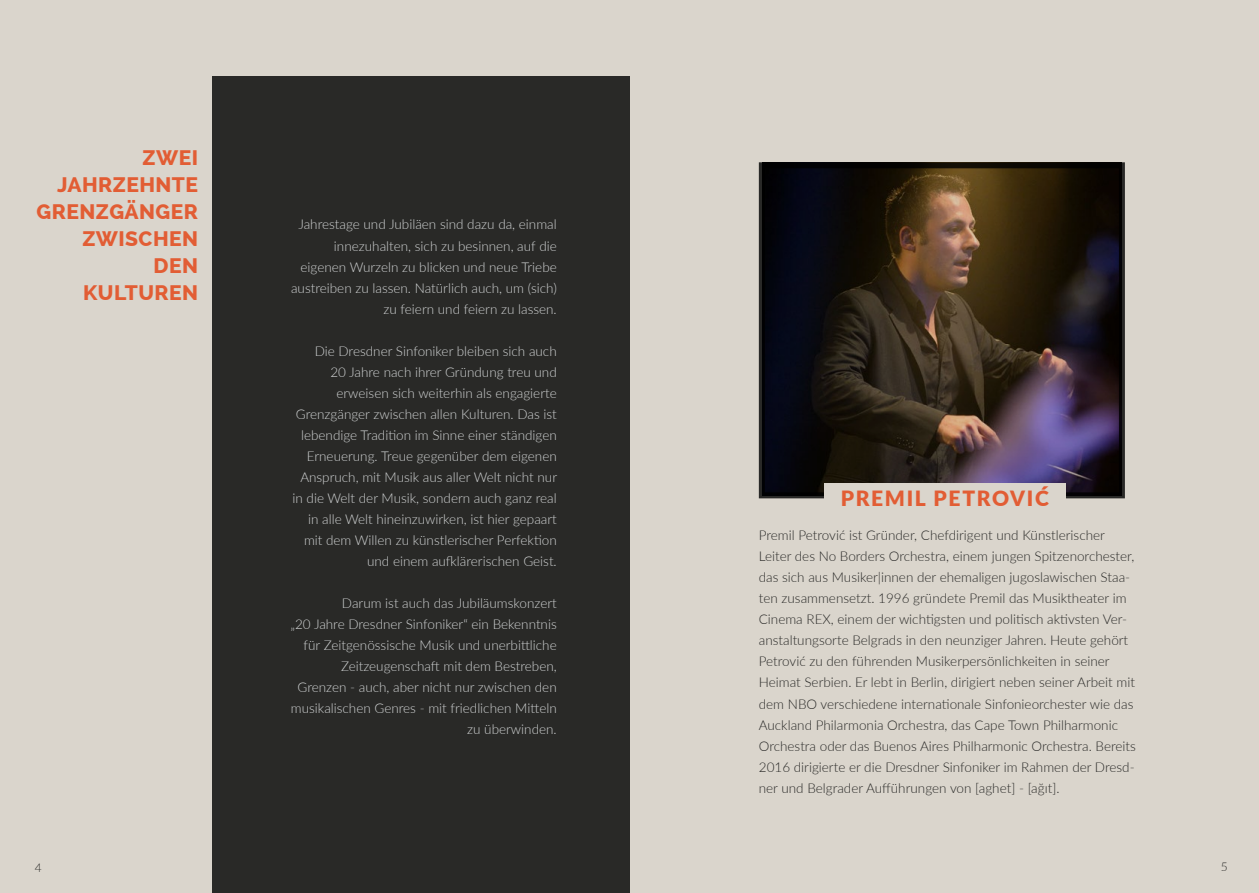
<style>
.page{position:relative;width:1259px;height:893px;background:#dad5cc}
.page>*{position:absolute;margin:0;border:0;box-sizing:border-box;transform-origin:0 0}
.t1{font:800 21px/27px "Raleway";letter-spacing:.02em;color:#e25d34;text-align:right}
.t2{font:900 21px "Lato";letter-spacing:.08em;color:#e25d34}
.t3{font:13.5px/21px "Lato Light 2";color:#d1d3d4;text-align:right}
.t4{font:13.5px/21px "Lato Light 2";color:#292927}
.t5{font:300 13.5px/21px "Lato";color:#d1d3d4;text-align:right}
.t6{font:300 13.5px "Lato";color:#292927}
.t7{font:300 12px "Lato";color:#292927}
.s1{font-family:"Lato";font-weight:300}
</style>
<div class="page">
<div style="left:212px;top:76px;width:417px;height:817px;background:#292927"></div>
<svg style="left:758px;top:162px;width:367px;height:337px;background:#393836"></svg>
<img style="left:762px;top:162px;width:359px;height:333px">
<div style="left:824px;top:483px;width:241px;height:28px;background:#dad5cc"></div>
<h1 class="t1" style="left:37px;top:144px;width:163px">ZWEI<br>JAHRZEHNTE<br>GRENZGÄNGER<br>ZWISCHEN<br>DEN<br>KULTUREN</h1>
<p class="t3" style="left:298px;top:214px;width:260px">Jahrestage und Jubiläen sind dazu da, einmal innezuhalten, sich zu besinnen, auf die</p>
<p class="t5" style="left:301px;top:256px;width:258px">eigenen Wurzeln zu blicken und neue Triebe</p>
<p class="t3" style="left:291px;top:277px;width:267px">austreiben zu lassen. Natürlich auch, um (sich)</p>
<p class="t5" style="left:383px;top:298px;width:175px">zu feiern und feiern zu lassen.</p>
<p class="t5" style="left:315px;top:340px;width:244px">Die Dresdner Sinfoniker bleiben sich auch<br>20 Jahre nach ihrer Gründung treu und</p>
<p class="t3" style="left:296px;top:382px;width:262px">erweisen sich weiterhin als engagierte<br>Grenzgänger zwischen allen Kulturen. Das ist lebendige Tradition im Sinne einer ständigen</p>
<p class="t5" style="left:307px;top:445px;width:251px">Erneuerung. Treue gegenüber dem eigenen</p>
<p class="t3" style="left:292px;top:466px;width:266px">Anspruch, mit Musik aus aller Welt nicht nur in die Welt der Musik, sondern auch ganz real in alle Welt hineinzuwirken, ist hier gepaart mit dem Willen zu künstlerischer Perfektion und einem aufklärerischen Geist.</p>
<p class="t5" style="left:290px;top:592px;width:268px">Darum ist auch das Jubiläumskonzert<br>„20 Jahre Dresdner Sinfoniker“ ein Bekenntnis</p>
<p class="t3" style="left:291px;top:634px;width:267px">für Zeitgenössische Musik und unerbittliche Zeitzeugenschaft mit dem Bestreben, Grenzen - auch, aber nicht nur zwischen den musikalischen Genres - mit friedlichen Mitteln zu überwinden.</p>
<h1 class="t2" style="left:840px;top:482px;width:210px">PREMIL PETROVIĆ</h1>
<p class="t4" style="left:759px;top:525px;width:377px">Premil Petrović ist Gründer, Chefdirigent und Künstlerischer<br>Leiter des No Borders Orchestra, einem jungen Spitzenorchester, das sich aus Musiker|innen der ehemaligen jugoslawischen Staa<span class="s1">-</span></p>
<p class="t6" style="left:759px;top:589px;width:369px">ten zusammensetzt. 1996 gründete Premil das Musiktheater im</p>
<p class="t4" style="left:759px;top:609px;width:370px">Cinema REX, einem der wichtigsten und politisch aktivsten Ver<span class="s1">-</span></p>
<p class="t6" style="left:759px;top:631px;width:371px">anstaltungsorte Belgrads in den neunziger Jahren. Heute gehört</p>
<p class="t4" style="left:759px;top:651px;width:378px">Petrović zu den führenden Musikerpersönlichkeiten in seiner Heimat Serbien. Er lebt in Berlin, dirigiert neben seiner Arbeit mit dem NBO verschiedene internationale Sinfonieorchester wie das Auckland Philarmonia Orchestra, das Cape Town Philharmonic Orchestra oder das Buenos Aires Philharmonic Orchestra. Bereits</p>
<p class="t6" style="left:759px;top:757px;width:377px">2016 dirigierte er die Dresdner Sinfoniker im Rahmen der Dresd-</p>
<p class="t4" style="left:759px;top:777px;width:302px">ner und Belgrader Aufführungen von [aghet] - [ağıt].</p>
<p class="t7" style="left:35px;top:859px;width:8px">4</p>
<p class="t7" style="left:1220px;top:858px;width:8px">5</p>
</div>
